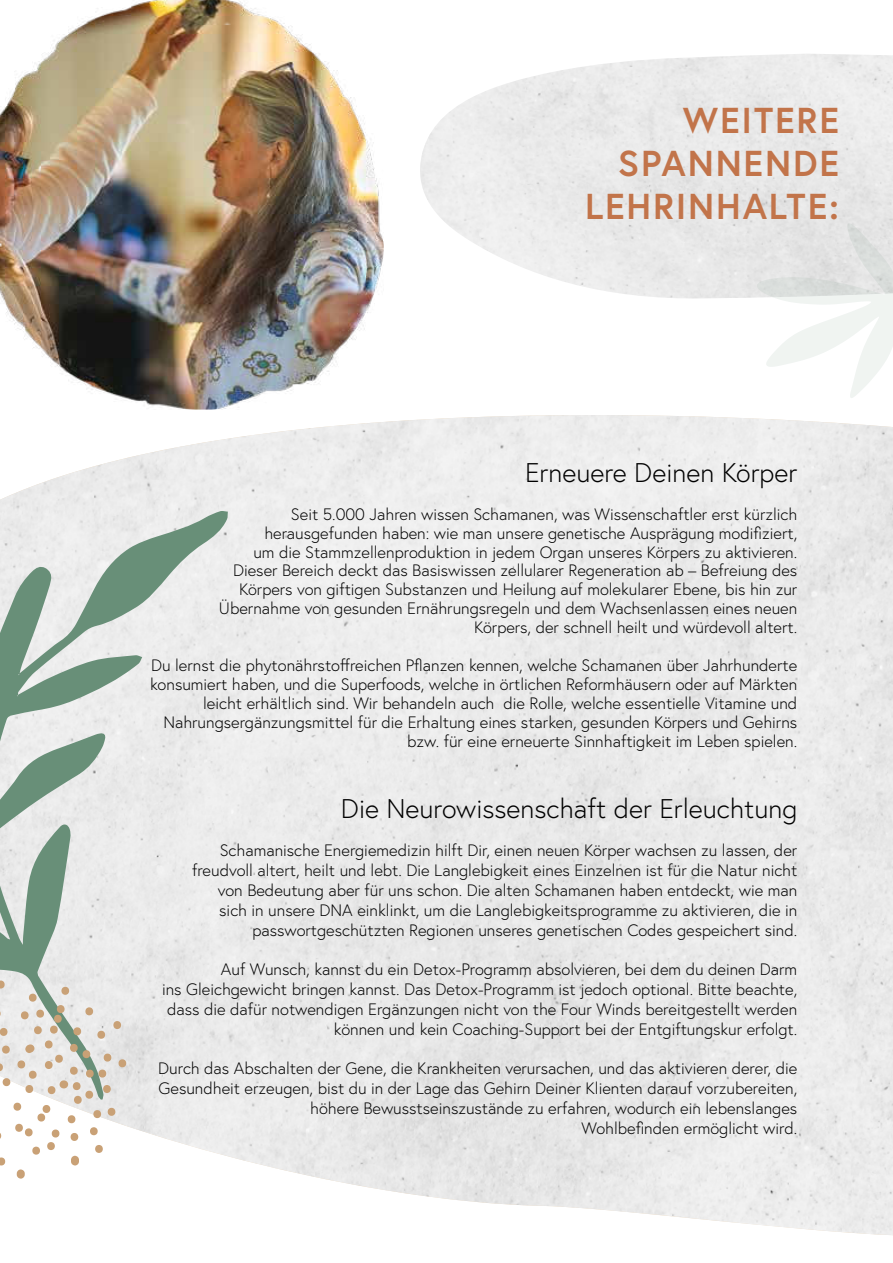
<style>
.page{position:relative;width:893px;height:1263px;background:#fff}
.page>*{position:absolute;margin:0;border:0;box-sizing:border-box;transform-origin:0 0}
.t1{font:700 36px/43.2px "Europa";letter-spacing:.05em;color:#c2744a;text-align:right}
.t2{font:300 27px "Europa";color:#000}
.t3{font:300 16.5px/18.9px "Europa";color:#000;text-align:right}
</style>
<div class="page">
<img style="left:0;top:415px;width:893px;height:820px">
<svg style="left:0;top:510px;width:228px;height:590px;background:#d1d9d4"></svg>
<img style="left:0;top:0;width:384px;height:410px">
<svg style="left:756px;top:223px;width:137px;height:175px"></svg>
<div style="left:17px;top:1169px;width:8px;height:10px;background:#c9a176;border-radius:4px"></div>
<svg style="left:0;top:980px;width:128px;height:185px"></svg>
<h1 class="t1" style="left:585px;top:99px;width:255px">WEITERE<br>SPANNENDE<br>LEHRINHALTE:</h1>
<h2 class="t2" style="left:525px;top:458px;width:274px">Erneuere Deinen Körper</h2>
<p class="t3" style="left:219px;top:505px;width:580px">Seit 5.000 Jahren wissen Schamanen, was Wissenschaftler erst kürzlich herausgefunden haben: wie man unsere genetische Ausprägung modifiziert,<br>um die Stammzellenproduktion in jedem Organ unseres Körpers zu aktivieren.<br>Dieser Bereich deckt das Basiswissen zellularer Regeneration ab – Befreiung des Körpers von giftigen Substanzen und Heilung auf molekularer Ebene, bis hin zur Übernahme von gesunden Ernährungsregeln und dem Wachsenlassen eines neuen Körpers, der schnell heilt und würdevoll altert.</p>
<p class="t3" style="left:150px;top:656px;width:649px">Du lernst die phytonährstoffreichen Pflanzen kennen, welche Schamanen über Jahrhunderte konsumiert haben, und die Superfoods, welche in örtlichen Reformhäusern oder auf Märkten leicht erhältlich sind. Wir behandeln auch die Rolle, welche essentielle Vitamine und Nahrungsergänzungsmittel für die Erhaltung eines starken, gesunden Körpers und Gehirns bzw. für eine erneuerte Sinnhaftigkeit im Leben spielen.</p>
<h2 class="t2" style="left:341px;top:794px;width:458px">Die Neurowissenschaft der Erleuchtung</h2>
<p class="t3" style="left:192px;top:841px;width:607px;line-height:19.8px">Schamanische Energiemedizin hilft Dir, einen neuen Körper wachsen zu lassen, der freudvoll altert, heilt und lebt. Die Langlebigkeit eines Einzelnen ist für die Natur nicht von Bedeutung aber für uns schon. Die alten Schamanen haben entdeckt, wie man sich in unsere DNA einklinkt, um die Langlebigkeitsprogramme zu aktivieren, die in passwortgeschützten Regionen unseres genetischen Codes gespeichert sind.</p>
<p class="t3" style="left:162px;top:960px;width:637px;line-height:19.8px">Auf Wunsch, kannst du ein Detox-Programm absolvieren, bei dem du deinen Darm<br>ins Gleichgewicht bringen kannst. Das Detox-Programm ist jedoch optional. Bitte beachte, dass die dafür notwendigen Ergänzungen nicht von the Four Winds bereitgestellt werden können und kein Coaching-Support bei der Entgiftungskur erfolgt.</p>
<p class="t3" style="left:158px;top:1059px;width:641px;line-height:19.8px">Durch das Abschalten der Gene, die Krankheiten verursachen, und das aktivieren derer, die Gesundheit erzeugen, bist du in der Lage das Gehirn Deiner Klienten darauf vorzubereiten, höhere Bewusstseinszustände zu erfahren, wodurch ein lebenslanges<br>Wohlbefinden ermöglicht wird.</p>
</div>
